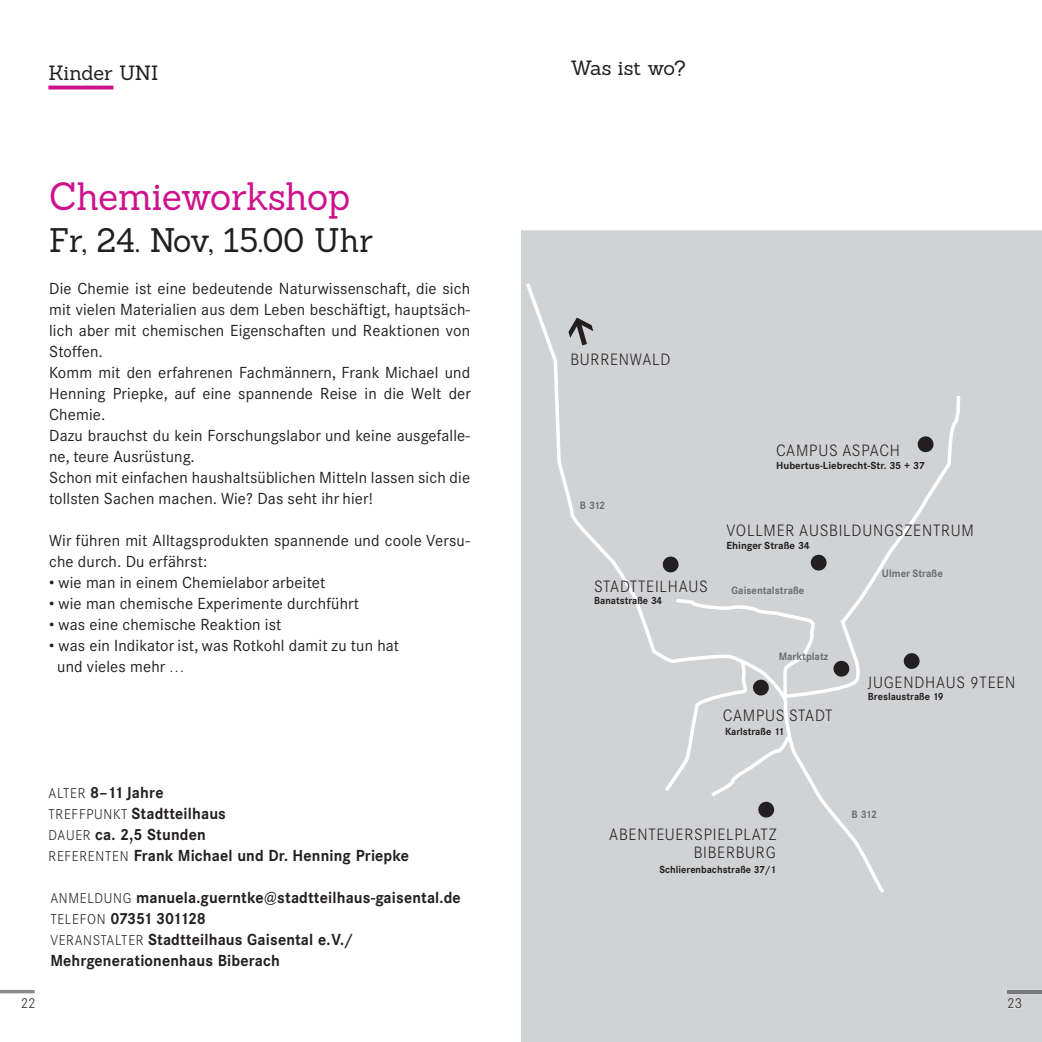
<style>
.page{position:relative;width:1042px;height:1042px;background:#fff}
.page>*{position:absolute;margin:0;border:0;box-sizing:border-box;transform-origin:0 0}
.t1{font:38.5px "Sanchez";letter-spacing:-.015em;color:#ce118c;scale:.95 1}
.t2{font:33.25px "Sanchez";color:#231f20;scale:.95 1}
.t3{font:20.12px "Sanchez";letter-spacing:-.01em;color:#231f20}
.t4{font:300 16.1px/18.2px "Corporate SBQ";letter-spacing:.05em;color:#231f20;text-align:right;scale:.95 1}
.t5{font:15.75px/21px "Corporate SBQ";letter-spacing:.01em;color:#231f20}
.t6{font:700 15.75px/21px "Corporate SBQ";letter-spacing:.01em;color:#231f20;scale:.95 1}
.t7{font:300 14px "Corporate SBQ";color:#231f20;scale:.95 1}
.t8{font:700 10.5px "Corporate SBQ";color:#6c6d70;scale:.95 1}
.t9{font:700 10.15px "Corporate SBQ";color:#231f20;scale:.95 1}
.t10{font:700 10.15px "Corporate SBQ";color:#231f20}
.s1{font-weight:300;font-size:14px}
</style>
<div class="page">
<hr style="left:0;top:990px;width:35px;height:3px;background:#8a8c8f">
<hr style="left:48px;top:86px;width:65px;height:3px;background:#ce118c">
<div style="left:521px;top:230px;width:521px;height:812px;background:#d1d2d4"></div>
<hr style="left:1007px;top:990px;width:35px;height:3px;background:#787a7d">
<div style="left:1008px;top:998px;width:13px;height:10px;background:#d1d2d4"></div>
<div style="left:523px;top:279px;width:365px;height:618px;background:#d1d2d4"></div>
<div style="left:672px;top:392px;width:292px;height:307px;background:#d1d2d4"></div>
<svg style="left:663px;top:658px;width:129px;height:160px;background:#d1d2d3"></svg>
<svg style="left:903px;top:652px;width:17px;height:17px"></svg>
<svg style="left:833px;top:660px;width:17px;height:17px"></svg>
<svg style="left:568px;top:317px;width:25px;height:28px"></svg>
<svg style="left:810px;top:554px;width:17px;height:17px"></svg>
<p class="t3" style="left:48px;top:59px;width:111px">Kinder UNI</p>
<h1 class="t1" style="left:49px;top:171px;width:318px">Chemieworkshop</h1>
<h2 class="t2" style="left:49px;top:219px;width:342px">Fr, 24. Nov, 15.00 Uhr</h2>
<p class="t5" style="left:49px;top:278px;width:423px">Die Chemie ist eine bedeutende Naturwissenschaft, die sich mit vielen Materialien aus dem Leben beschäftigt, hauptsäch&shy;lich aber mit chemischen Eigenschaften und Reaktionen von Stoffen.<br>Komm mit den erfahrenen Fachmännern, Frank Michael und Henning Priepke, auf eine spannende Reise in die Welt der Chemie.<br>Dazu brauchst du kein Forschungslabor und keine ausgefalle&shy;ne, teure Ausrüstung.<br>Schon mit einfachen haushaltsüblichen Mitteln lassen sich die tollsten Sachen machen. Wie? Das seht ihr hier!</p>
<p class="t5" style="left:49px;top:530px;width:422px">Wir führen mit Alltagsprodukten spannende und coole Versu&shy;che durch. Du erfährst:</p>
<p class="t5" style="left:49px;top:572px;width:278px">• wie man in einem Chemielabor arbeitet</p>
<p class="t5" style="left:49px;top:593px;width:311px">• wie man chemische Experimente durchführt</p>
<p class="t5" style="left:49px;top:614px;width:234px">• was eine chemische Reaktion ist</p>
<p class="t5" style="left:57px;top:635px;width:343px;text-indent:-8px">• was ein Indikator ist, was Rotkohl damit zu tun hat und vieles mehr …</p>
<p class="t7" style="left:21px;top:995px;width:17px">22</p>
<p class="t6" style="left:49px;top:782px;width:381px"><span class="s1">ALTER</span> 8–11 Jahre<br><span class="s1">TREFFPUNKT</span> Stadtteilhaus<br><span class="s1">DAUER</span> ca. 2,5 Stunden<br><span class="s1">REFERENTEN</span> Frank Michael und Dr. Henning Priepke</p>
<p class="t6" style="left:50px;top:887px;width:433px"><span class="s1">ANMELDUNG</span> manuela.guerntke@stadtteilhaus-gaisental.de <span class="s1">TELEFON</span> 07351 301128<br><span class="s1">VERANSTALTER</span> Stadtteilhaus Gaisental e. V./ Mehrgenerationenhaus Biberach</p>
<p class="t3" style="left:570px;top:54px;width:117px">Was ist wo?</p>
<p class="t4" style="left:570px;top:350px;width:107px">BURRENWALD</p>
<p class="t8" style="left:580px;top:498px;width:28px">B 312</p>
<p class="t4" style="left:594px;top:577px;width:121px">STADTTEILHAUS</p>
<p class="t9" style="left:594px;top:594px;width:73px">Banatstraße 34</p>
<p class="t4" style="left:776px;top:442px;width:132px">CAMPUS ASPACH</p>
<p class="t10" style="left:776px;top:460px;width:150px">Hubertus-Liebrecht-Str. 35 + 37</p>
<p class="t4" style="left:726px;top:521px;width:262px">VOLLMER AUSBILDUNGSZENTRUM</p>
<p class="t10" style="left:726px;top:539px;width:85px">Ehinger Straße 34</p>
<p class="t8" style="left:731px;top:584px;width:78px">Gaisentalstraße</p>
<p class="t8" style="left:882px;top:567px;width:66px">Ulmer Straße</p>
<p class="t8" style="left:778px;top:650px;width:54px">Marktplatz</p>
<p class="t4" style="left:723px;top:706px;width:117px">CAMPUS STADT</p>
<p class="t9" style="left:725px;top:725px;width:64px">Karlstraße 11</p>
<p class="t4" style="left:868px;top:673px;width:157px">JUGENDHAUS 9TEEN</p>
<p class="t9" style="left:868px;top:691px;width:81px">Breslaustraße 19</p>
<p class="t8" style="left:851px;top:808px;width:28px">B 312</p>
<p class="t4" style="left:609px;top:825px;width:178px">ABENTEUERSPIELPLATZ<br>BIBERBURG</p>
<p class="t9" style="left:659px;top:863px;width:125px">Schlierenbachstraße 37/1</p>
<p class="t7" style="left:1007px;top:995px;width:17px">23</p>
</div>
